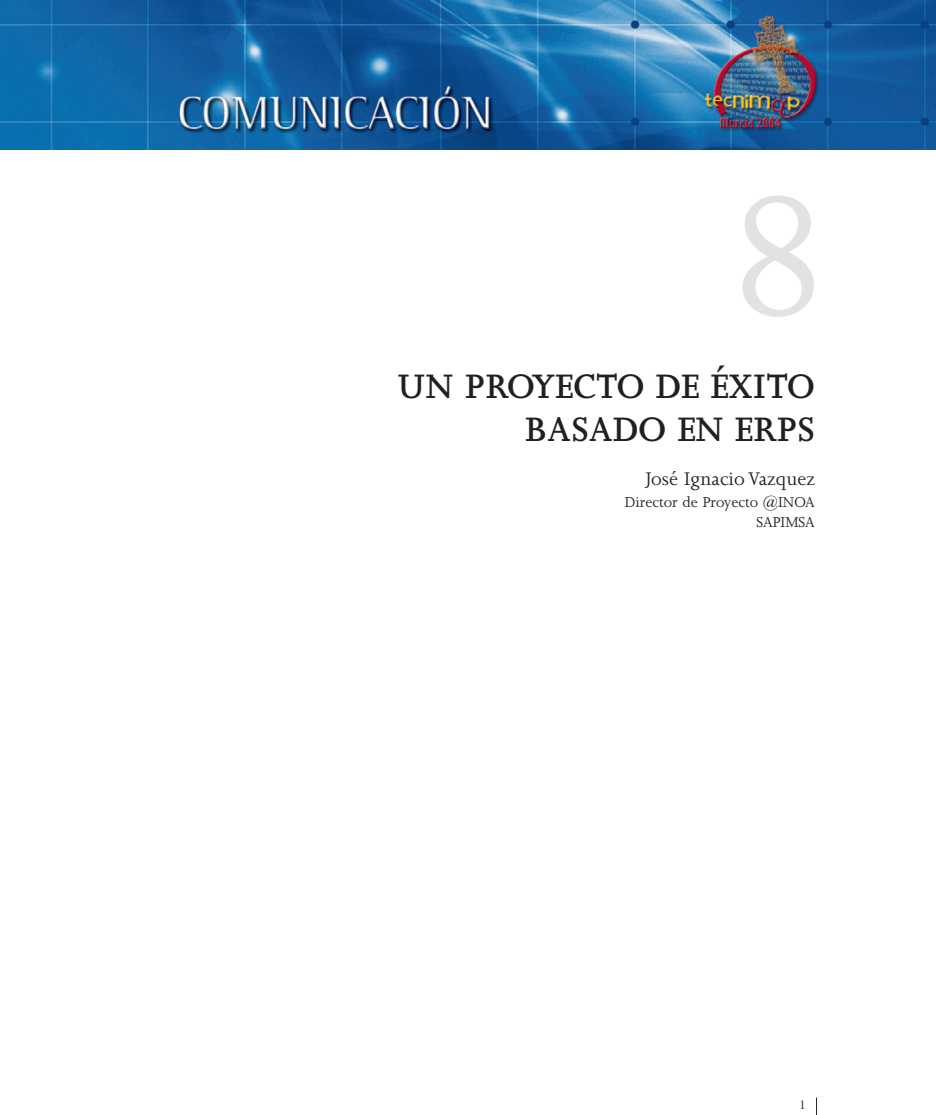
<style>
.page{position:relative;width:936px;height:1115px;background:#fff}
.page>*{position:absolute;margin:0;border:0;box-sizing:border-box;transform-origin:0 0}
.t1{font:195px "Joanna";color:#e1e2e4}
.t2{font:600 39px/42.9px "Joanna";color:#231f20;text-align:right}
.t3{font:21px "Joanna";color:#231f20}
.t4{font:16.5px/20.2px "Joanna";color:#231f20;text-align:right}
.t5{font:14.25px "Joanna";color:#231f20}
</style>
<div class="page">
<img style="left:0;top:0;width:935px;height:149px">
<svg style="left:816px;top:1097px;width:1px;height:17px"></svg>
<h1 class="t1" style="left:727px;top:186px;width:103px">8</h1>
<h2 class="t2" style="left:397px;top:368px;width:419px">UN PROYECTO DE ÉXITO<br>BASADO EN ERPS</h2>
<p class="t3" style="left:645px;top:471px;width:171px">José Ignacio Vazquez</p>
<p class="t4" style="left:625px;top:493px;width:191px">Director de Proyecto @INOA<br>SAPIMSA</p>
<p class="t5" style="left:798px;top:1099px;width:9px">1</p>
</div>
